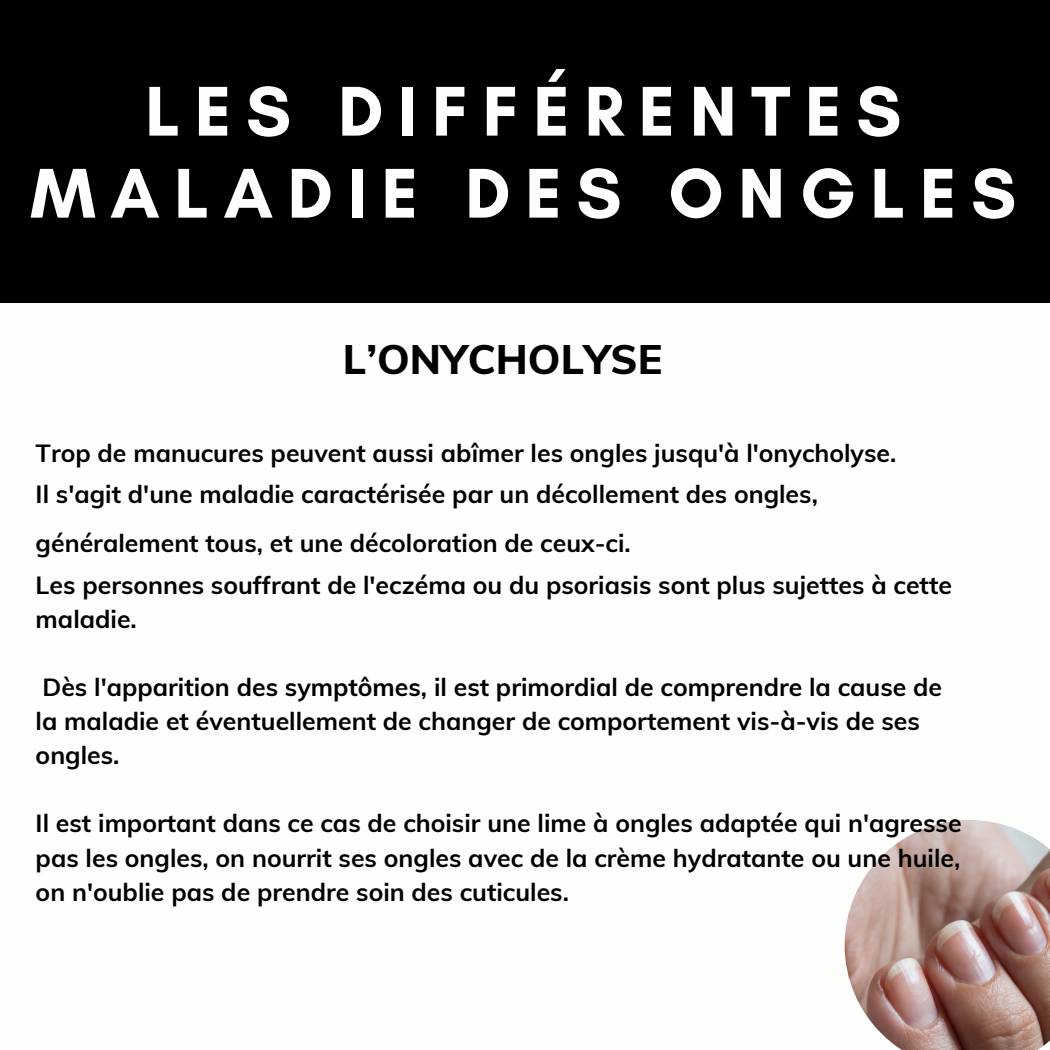
<style>
.page{position:relative;width:1050px;height:1050px;background:#fff}
.page>*{position:absolute;margin:0;border:0;box-sizing:border-box;transform-origin:0 0}
.t1{font:700 71.75px/82.1px "Glacial Indifference";letter-spacing:.2em;color:#fefefd;text-align:center}
.t2{font:800 41.12px "Muli";color:#000}
.t3{font:700 24.85px/34.1px "Muli";color:#000}
</style>
<div class="page">
<div style="left:0;top:0;width:1050px;height:303px;background:#000"></div>
<img style="left:845px;top:820px;width:205px;height:230px">
<p class="t1" style="left:30px;top:69px;width:988px">LES DIFFÉ RENTES<br>MALADIE DES ONGLES</p>
<p class="t2" style="left:343px;top:333px;width:321px">L’ONYCHOLYSE</p>
<p class="t3" style="left:36px;top:436px;width:862px">Trop de manucures peuvent aussi abîmer les ongles jusqu'à l'onycholyse.</p>
<p class="t3" style="left:36px;top:469px;width:784px;line-height:48.6px">Il s'agit d'une maladie caractérisée par un décollement des ongles, généralement tous, et une décoloration de ceux-ci.</p>
<p class="t3" style="left:36px;top:567px;width:918px">Les personnes souffrant de l'eczéma ou du psoriasis sont plus sujettes à cette maladie.</p>
<p class="t3" style="left:36px;top:669px;width:908px">Dès l'apparition des symptômes, il est primordial de comprendre la cause de la maladie et éventuellement de changer de comportement vis-à -vis de ses ongles.</p>
<p class="t3" style="left:36px;top:806px;width:928px;text-align:justify">Il est important dans ce cas de choisir une lime à ongles adaptée qui n'agresse pas les ongles, on nourrit ses ongles avec de la crème hydratante ou une huile, on n'oublie pas de prendre soin des cuticules.</p>
</div>
